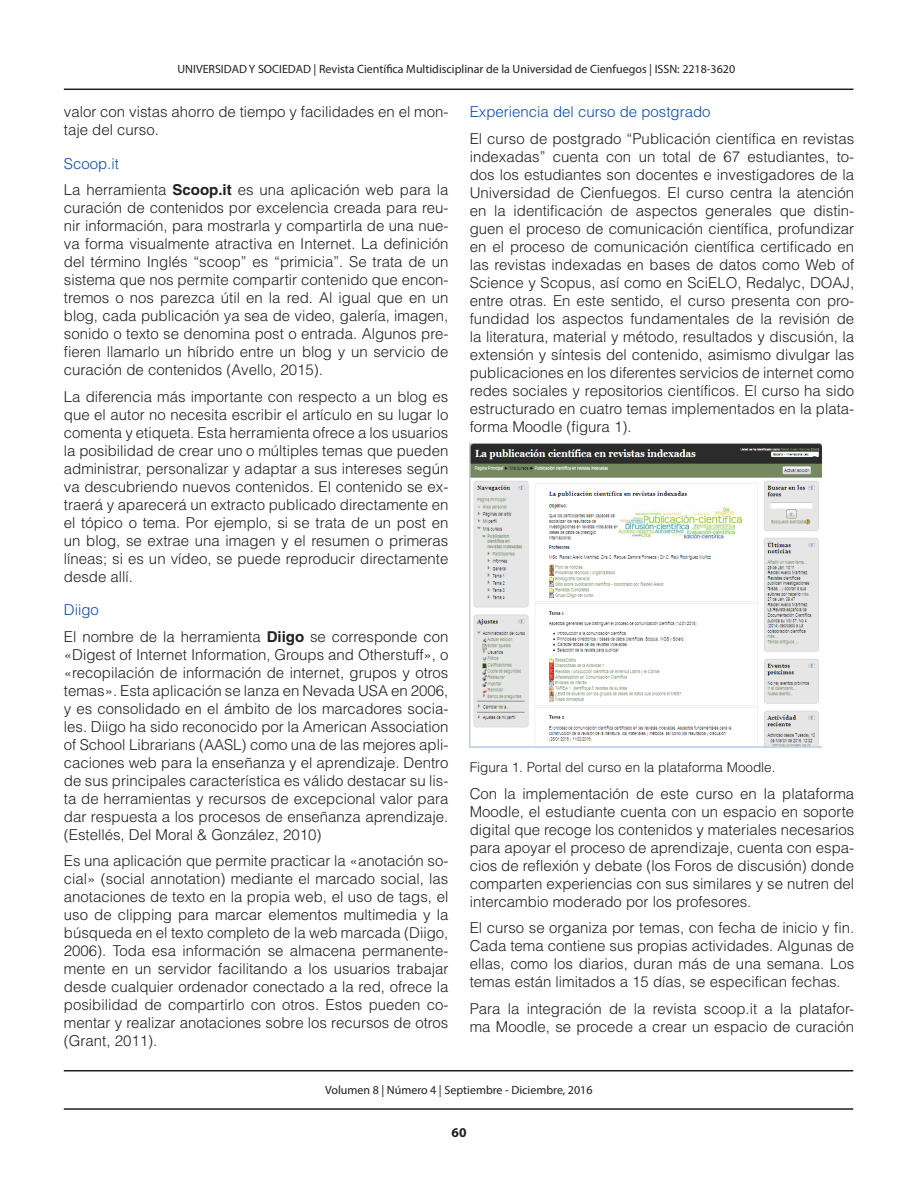
<style>
.page{position:relative;width:918px;height:1188px;background:#fff}
.page>*{position:absolute;margin:0;border:0;box-sizing:border-box;transform-origin:0 0}
.TEXTO{font:300 15px/18px "Helvetica LT Std";color:#231f20;text-align:justify}
.TITULOS_AZUL{font:300 15px "Helvetica LT Std";color:#0d4da1}
.pie_de_foto{font:300 13.5px "Helvetica LT Std";color:#231f20}
.t1{font:700 13.5px "Myriad Pro";color:#231f20}
.t2{font:12px "Myriad Pro";color:#231f20}
.s1{font-weight:700}
</style>
<div class="page">
<hr style="left:64px;top:89px;width:789px;height:1px;background:#231f20">
<hr style="left:64px;top:1108px;width:789px;height:2px;background:#231f20">
<hr style="left:64px;top:1070px;width:789px;height:1px;background:#231f20">
<img style="left:470px;top:443px;width:352px;height:305px">
<p class="t2" style="left:177px;top:61px;width:559px">UNIVERSIDAD Y SOCIEDAD | Revista Científica Multidisciplinar de la Universidad de Cienfuegos | ISSN: 2218-3620</p>
<p class="TEXTO" style="left:64px;top:103px;width:386px">valor con vistas ahorro de tiempo y facilidades en el mon&shy;taje del curso.</p>
<p class="TITULOS_AZUL" style="left:64px;top:154px;width:57px">Scoop.it</p>
<p class="TEXTO" style="left:64px;top:181px;width:386px">La herramienta <span class="s1">Scoop.it</span> es una aplicación web para la curación de contenidos por excelencia creada para reu&shy;nir información, para mostrarla y compartirla de una nue&shy;va forma visualmente atractiva en Internet. La definición del término Inglés “scoop” es “primicia”. Se trata de un sistema que nos permite compartir contenido que encon&shy;tremos o nos parezca útil en la red. Al igual que en un blog, cada publicación ya sea de video, galería, imagen, sonido o texto se denomina post o entrada. Algunos pre&shy;fieren llamarlo un híbrido entre un blog y un servicio de curación de contenidos (Avello, 2015).</p>
<p class="TEXTO" style="left:64px;top:387px;width:386px">La diferencia más importante con respecto a un blog es que el autor no necesita escribir el artículo en su lugar lo comenta y etiqueta. Esta herramienta ofrece a los usuarios la posibilidad de crear uno o múltiples temas que pueden administrar, personalizar y adaptar a sus intereses según va descubriendo nuevos contenidos. El contenido se ex&shy;traerá y aparecerá un extracto publicado directamente en el tópico o tema. Por ejemplo, si se trata de un post en un blog, se extrae una imagen y el resumen o primeras líneas; si es un vídeo, se puede reproducir directamente desde allí.</p>
<p class="TITULOS_AZUL" style="left:64px;top:600px;width:36px">Diigo</p>
<p class="TEXTO" style="left:64px;top:627px;width:386px">El nombre de la herramienta <span class="s1">Diigo</span> se corresponde con «Digest of Internet Information, Groups and Otherstuff», o «recopilación de información de internet, grupos y otros temas». Esta aplicación se lanza en Nevada USA en 2006, y es consolidado en el ámbito de los marcadores socia&shy;les. Diigo ha sido reconocido por la American Association of School Librarians (AASL) como una de las mejores apli&shy;caciones web para la enseñanza y el aprendizaje. Dentro de sus principales característica es válido destacar su lis&shy;ta de herramientas y recursos de excepcional valor para dar respuesta a los procesos de enseñanza aprendizaje. (Estellés, Del Moral &amp; González, 2010)</p>
<p class="TEXTO" style="left:64px;top:852px;width:386px">Es una aplicación que permite practicar la «anotación so&shy;cial» (social annotation) mediante el marcado social, las anotaciones de texto en la propia web, el uso de tags, el uso de clipping para marcar elementos multimedia y la búsqueda en el texto completo de la web marcada (Diigo, 2006). Toda esa información se almacena permanente&shy;mente en un servidor facilitando a los usuarios trabajar desde cualquier ordenador conectado a la red, ofrece la posibilidad de compartirlo con otros. Estos pueden co&shy;mentar y realizar anotaciones sobre los recursos de otros (Grant, 2011).</p>
<p class="TITULOS_AZUL" style="left:470px;top:102px;width:242px">Experiencia del curso de postgrado</p>
<p class="TEXTO" style="left:470px;top:129px;width:386px">El curso de postgrado “Publicación científica en revistas indexadas” cuenta con un total de 67 estudiantes, to&shy;dos los estudiantes son docentes e investigadores de la Universidad de Cienfuegos. El curso centra la atención en la identificación de aspectos generales que distin&shy;guen el proceso de comunicación científica, profundizar en el proceso de comunicación científica certificado en las revistas indexadas en bases de datos como Web of Science y Scopus, así como en SciELO, Redalyc, DOAJ, entre otras. En este sentido, el curso presenta con pro&shy;fundidad los aspectos fundamentales de la revisión de la literatura, material y método, resultados y discusión, la extensión y síntesis del contenido, asimismo divulgar las publicaciones en los diferentes servicios de internet como redes sociales y repositorios científicos. El curso ha sido estructurado en cuatro temas implementados en la plata&shy;forma Moodle (figura 1).</p>
<p class="pie_de_foto" style="left:470px;top:759px;width:307px">Figura 1. Portal del curso en la plataforma Moodle.</p>
<p class="TEXTO" style="left:470px;top:784px;width:386px">Con la implementación de este curso en la plataforma Moodle, el estudiante cuenta con un espacio en soporte digital que recoge los contenidos y materiales necesarios para apoyar el proceso de aprendizaje, cuenta con espa&shy;cios de reflexión y debate (los Foros de discusión) donde comparten experiencias con sus similares y se nutren del intercambio moderado por los profesores.</p>
<p class="TEXTO" style="left:470px;top:919px;width:386px">El curso se organiza por temas, con fecha de inicio y fin.<br>Cada tema contiene sus propias actividades. Algunas de ellas, como los diarios, duran más de una semana. Los temas están limitados a 15 días, se especifican fechas.</p>
<p class="TEXTO" style="left:470px;top:999px;width:386px">Para la integración de la revista scoop.it a la platafor&shy;ma Moodle, se procede a crear un espacio de curación</p>
<p class="t2" style="left:325px;top:1083px;width:269px">Volumen 8 | Número 4 | Septiembre - Diciembre, 2016</p>
<p class="t1" style="left:452px;top:1124px;width:16px">60</p>
</div>
